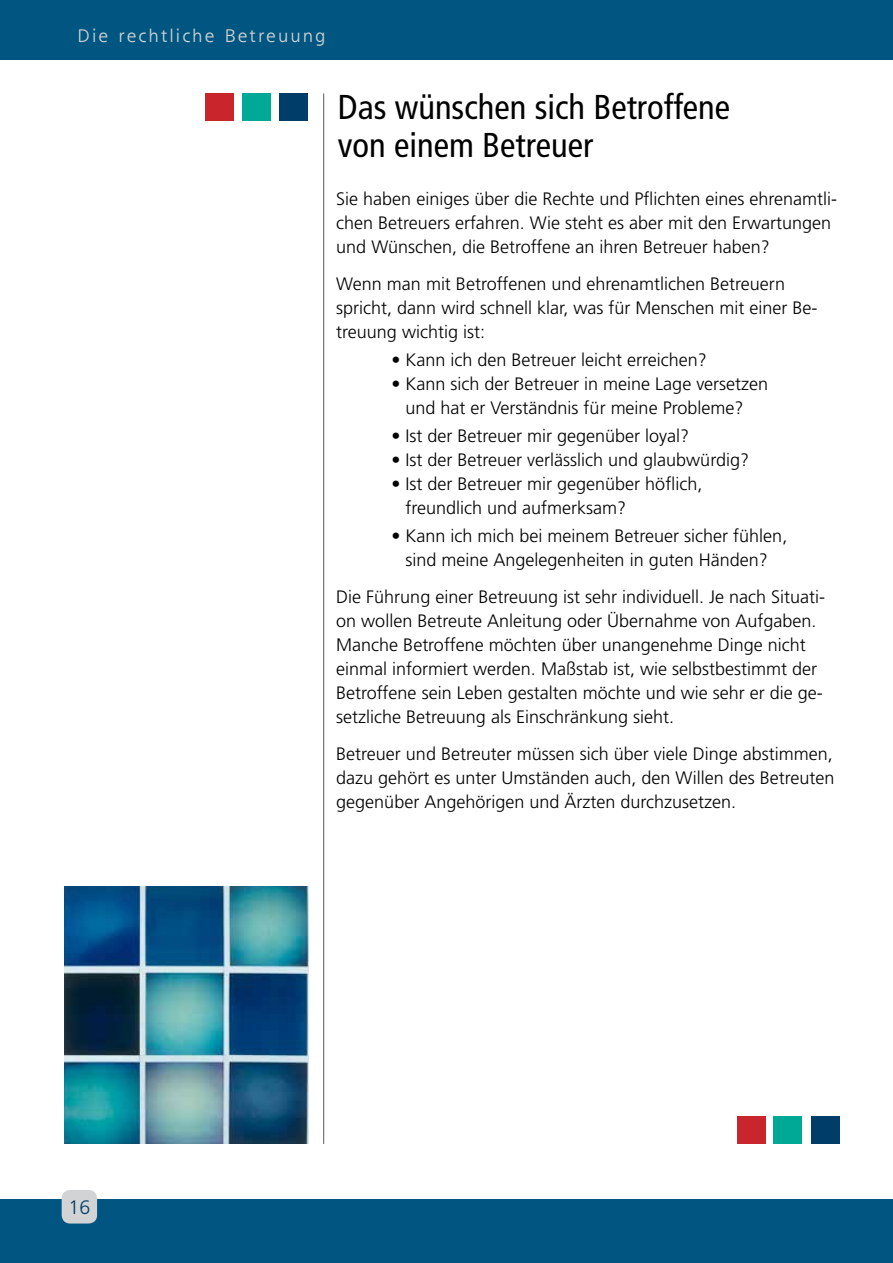
<style>
.page{position:relative;width:893px;height:1263px;background:#fff}
.page>*{position:absolute;margin:0;border:0;box-sizing:border-box;transform-origin:0 0}
.t1{font:condensed 34.5px/37.5px "Frutiger LT Std";color:#000}
.t2{font:300 19.5px "Frutiger LT Std";color:#003d68}
.t3{font:300 18px/24px "Frutiger LT Std";color:#000}
.t4{font:300 18px "Freeborn SB";letter-spacing:.15em;color:#d1d3d4}
</style>
<div class="page">
<div style="left:0;top:1199px;width:893px;height:64px;background:#005680"></div>
<div style="left:62px;top:1190px;width:35px;height:33px;background:#d1d3d4;border-radius:9px"></div>
<div style="left:0;top:0;width:893px;height:60px;background:#005680"></div>
<hr style="left:323px;top:94px;width:1px;height:1050px;background:#58595b">
<div style="left:205px;top:94px;width:29px;height:27px;background:#c9252c"></div>
<div style="left:242px;top:94px;width:29px;height:27px;background:#00a995"></div>
<div style="left:279px;top:94px;width:29px;height:27px;background:#003d68"></div>
<div style="left:737px;top:1117px;width:28px;height:27px;background:#c9252c"></div>
<div style="left:774px;top:1117px;width:28px;height:27px;background:#00a995"></div>
<div style="left:811px;top:1117px;width:28px;height:27px;background:#003d68"></div>
<img style="left:64px;top:886px;width:244px;height:258px">
<p class="t4" style="left:78px;top:25px;width:249px">Die rechtliche Betreuung</p>
<h1 class="t1" style="left:338px;top:89px;width:394px">Das wünschen sich Betroffene von einem Betreuer</h1>
<p class="t3" style="left:336px;top:187px;width:502px">Sie haben einiges über die Rechte und Pflichten eines ehrenamtli&shy;chen Betreuers erfahren. Wie steht es aber mit den Erwartungen und Wünschen, die Betroffene an ihren Betreuer haben?</p>
<p class="t3" style="left:336px;top:272px;width:483px">Wenn man mit Betroffenen und ehrenamtlichen Betreuern spricht, dann wird schnell klar, was für Menschen mit einer Be&shy;treuung wichtig ist:</p>
<p class="t3" style="left:392px;top:348px;width:317px">• Kann ich den Betreuer leicht erreichen?</p>
<p class="t3" style="left:406px;top:372px;width:364px;text-indent:-14px">• Kann sich der Betreuer in meine Lage versetzen und hat er Verständnis für meine Probleme?</p>
<p class="t3" style="left:392px;top:424px;width:299px">• Ist der Betreuer mir gegenüber loyal?</p>
<p class="t3" style="left:392px;top:448px;width:359px">• Ist der Betreuer verlässlich und glaubwürdig?</p>
<p class="t3" style="left:406px;top:472px;width:298px;text-indent:-14px">• Ist der Betreuer mir gegenüber höflich, freundlich und aufmerksam?</p>
<p class="t3" style="left:392px;top:524px;width:397px;text-align:center">• Kann ich mich bei meinem Betreuer sicher fühlen, sind meine Angelegenheiten in guten Händen?</p>
<p class="t3" style="left:336px;top:585px;width:490px">Die Führung einer Betreuung ist sehr individuell. Je nach Situati&shy;on wollen Betreute Anleitung oder Übernahme von Aufgaben.<br>Manche Betroffene möchten über unangenehme Dinge nicht einmal informiert werden. Maßstab ist, wie selbstbestimmt der Betroffene sein Leben gestalten möchte und wie sehr er die ge&shy;setzliche Betreuung als Einschränkung sieht.</p>
<p class="t3" style="left:336px;top:742px;width:500px;text-align:justify">Betreuer und Betreuter müssen sich über viele Dinge abstimmen, dazu gehört es unter Umständen auch, den Willen des Betreuten gegenüber Angehörigen und Ärzten durchzusetzen.</p>
<p class="t2" style="left:69px;top:1196px;width:23px">16</p>
</div>
